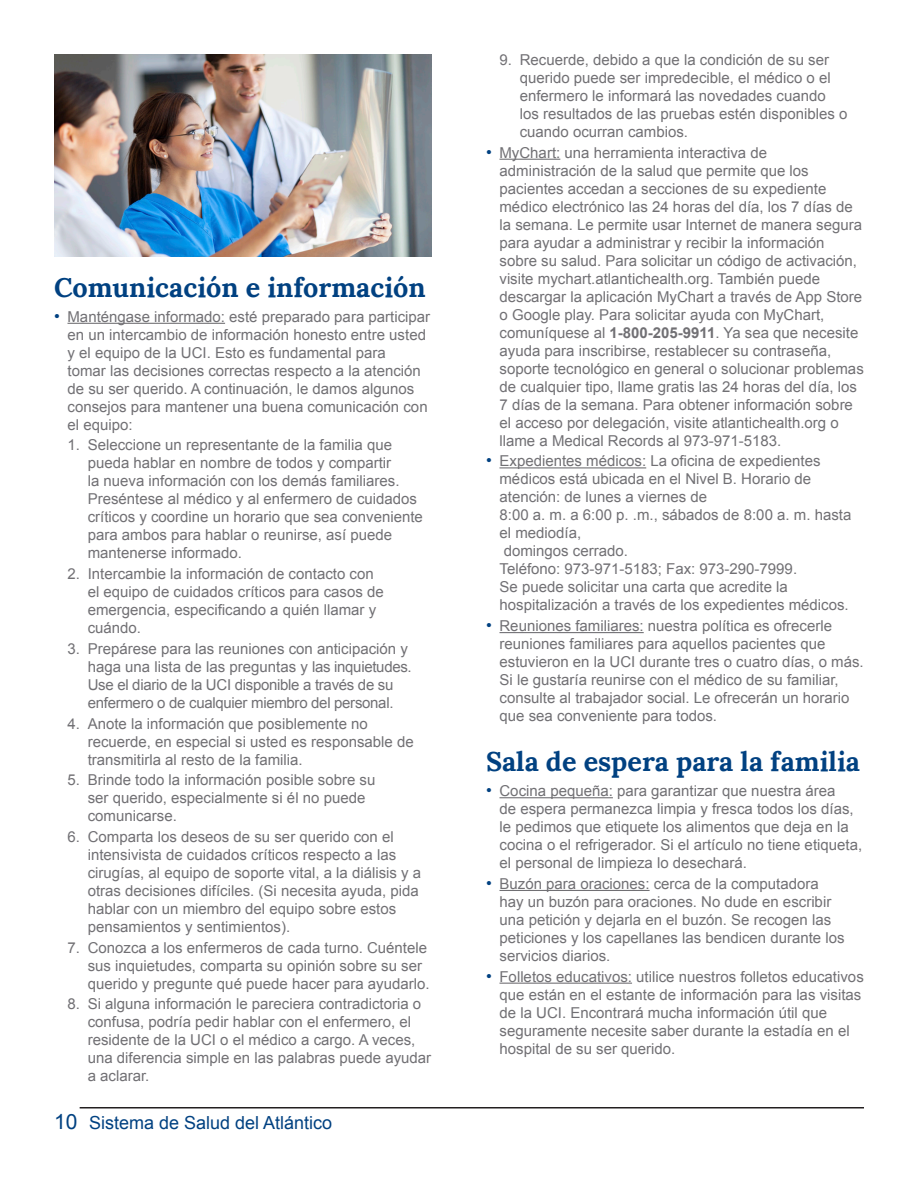
<style>
.page{position:relative;width:918px;height:1188px;background:#fff}
.page>*{position:absolute;margin:0;border:0;box-sizing:border-box;transform-origin:0 0}
.Heads{font:700 27px "Lora";color:#014181}
.t1{font:18px "Arial";color:#014181}
.t2{font:15px/18px "Arial";color:#717074}
.t3{font:15px/18px "Arial";letter-spacing:-.02em;color:#717074}
.s1{font-size:16.5px;color:#014181}
.s2{font-size:21px}
.s3{font-weight:700}
</style>
<div class="page">
<hr style="left:80px;top:1107px;width:784px;height:1px;background:#231f20">
<hr style="left:68px;top:323px;width:157px;height:1px;background:#717074">
<hr style="left:500px;top:159px;width:60px;height:1px;background:#717074">
<hr style="left:500px;top:467px;width:146px;height:1px;background:#717074">
<hr style="left:500px;top:632px;width:144px;height:1px;background:#717074">
<hr style="left:500px;top:797px;width:113px;height:1px;background:#717074">
<hr style="left:500px;top:890px;width:150px;height:1px;background:#717074">
<hr style="left:500px;top:983px;width:132px;height:1px;background:#717074">
<img style="left:54px;top:54px;width:378px;height:202px">
<p class="Heads" style="left:54px;top:264px;width:373px">Comunicación e información</p>
<p class="t2" style="left:68px;top:308px;width:364px;text-indent:-14px"><span class="s1">•</span> Manténgase informado: esté preparado para participar en un intercambio de información honesto entre usted y el equipo de la UCI. Esto es fundamental para<br>tomar las decisiones correctas respecto a la atención de su ser querido. A continuación, le damos algunos consejos para mantener una buena comunicación con el equipo:</p>
<p class="t2" style="left:88px;top:436px;width:337px;text-indent:-20px">1. Seleccione un representante de la familia que pueda hablar en nombre de todos y compartir<br>la nueva información con los demás familiares.<br>Preséntese al médico y al enfermero de cuidados críticos y coordine un horario que sea conveniente para ambos para hablar o reunirse, así puede mantenerse informado.</p>
<p class="t2" style="left:88px;top:565px;width:297px;text-indent:-20px">2. Intercambie la información de contacto con el equipo de cuidados críticos para casos de emergencia, especificando a quién llamar y cuándo.</p>
<p class="t3" style="left:88px;top:640px;width:326px;text-indent:-20px">3. Prepárese para las reuniones con anticipación y haga una lista de las preguntas y las inquietudes.<br>Use el diario de la UCI disponible a través de su enfermero o de cualquier miembro del personal.</p>
<p class="t2" style="left:88px;top:714px;width:327px;text-indent:-20px">4. Anote la información que posiblemente no recuerde, en especial si usted es responsable de transmitirla al resto de la familia.</p>
<p class="t2" style="left:88px;top:771px;width:289px;text-indent:-20px">5. Brinde todo la información posible sobre su ser querido, especialmente si él no puede comunicarse.</p>
<p class="t2" style="left:88px;top:828px;width:335px;text-indent:-20px">6. Comparta los deseos de su ser querido con el intensivista de cuidados críticos respecto a las cirugías, al equipo de soporte vital, a la diálisis y a otras decisiones difíciles. (Si necesita ayuda, pida hablar con un miembro del equipo sobre estos pensamientos y sentimientos).</p>
<p class="t2" style="left:88px;top:939px;width:343px;text-indent:-20px">7. Conozca a los enfermeros de cada turno. Cuéntele sus inquietudes, comparta su opinión sobre su ser querido y pregunte qué puede hacer para ayudarlo.</p>
<p class="t2" style="left:88px;top:995px;width:345px;text-indent:-20px">8. Si alguna información le pareciera contradictoria o confusa, podría pedir hablar con el enfermero, el residente de la UCI o el médico a cargo. A veces, una diferencia simple en las palabras puede ayudar a aclarar.</p>
<p class="t1" style="left:54px;top:1111px;width:280px"><span class="s2">10</span> Sistema de Salud del Atlántico</p>
<p class="t2" style="left:520px;top:51px;width:329px;text-indent:-20px">9. Recuerde, debido a que la condición de su ser querido puede ser impredecible, el médico o el enfermero le informará las novedades cuando los resultados de las pruebas estén disponibles o cuando ocurran cambios.</p>
<p class="t2" style="left:500px;top:144px;width:366px;text-indent:-14px"><span class="s1">•</span> MyChart: una herramienta interactiva de administración de la salud que permite que los pacientes accedan a secciones de su expediente médico electrónico las 24 horas del día, los 7 días de la semana. Le permite usar Internet de manera segura para ayudar a administrar y recibir la información sobre su salud. Para solicitar un código de activación, visite mychart.atlantichealth.org. También puede descargar la aplicación MyChart a través de App Store o Google play. Para solicitar ayuda con MyChart, comuníquese al <span class="s3">1-800-205-9911</span>. Ya sea que necesite ayuda para inscribirse, restablecer su contraseña, soporte tecnológico en general o solucionar problemas de cualquier tipo, llame gratis las 24 horas del día, los 7 días de la semana. Para obtener información sobre el acceso por delegación, visite atlantichealth.org o llame a Medical Records al 973-971-5183.</p>
<p class="t2" style="left:500px;top:452px;width:353px;text-indent:-14px"><span class="s1">•</span> Expedientes médicos: La oficina de expedientes médicos está ubicada en el Nivel B. Horario de atención: de lunes a viernes de<br>8:00 a. m. a 6:00 p. .m., sábados de 8:00 a. m. hasta el mediodía,<br>domingos cerrado.<br>Teléfono: 973-971-5183; Fax: 973-290-7999.<br>Se puede solicitar una carta que acredite la hospitalización a través de los expedientes médicos.</p>
<p class="t2" style="left:500px;top:617px;width:366px;text-indent:-14px"><span class="s1">•</span> Reuniones familiares: nuestra política es ofrecerle reuniones familiares para aquellos pacientes que estuvieron en la UCI durante tres o cuatro días, o más.<br>Si le gustaría reunirse con el médico de su familiar, consulte al trabajador social. Le ofrecerán un horario que sea conveniente para todos.</p>
<p class="Heads" style="left:486px;top:739px;width:376px">Sala de espera para la familia</p>
<p class="t2" style="left:500px;top:782px;width:364px;text-indent:-14px"><span class="s1">•</span> Cocina pequeña: para garantizar que nuestra área<br>de espera permanezca limpia y fresca todos los días, le pedimos que etiquete los alimentos que deja en la cocina o el refrigerador. Si el artículo no tiene etiqueta, el personal de limpieza lo desechará.</p>
<p class="t2" style="left:500px;top:875px;width:347px;text-indent:-14px"><span class="s1">•</span> Buzón para oraciones: cerca de la computadora hay un buzón para oraciones. No dude en escribir una petición y dejarla en el buzón. Se recogen las peticiones y los capellanes las bendicen durante los servicios diarios.</p>
<p class="t2" style="left:500px;top:967px;width:366px;text-indent:-14px"><span class="s1">•</span> Folletos educativos: utilice nuestros folletos educativos que están en el estante de información para las visitas de la UCI. Encontrará mucha información útil que seguramente necesite saber durante la estadía en el hospital de su ser querido.</p>
</div>
